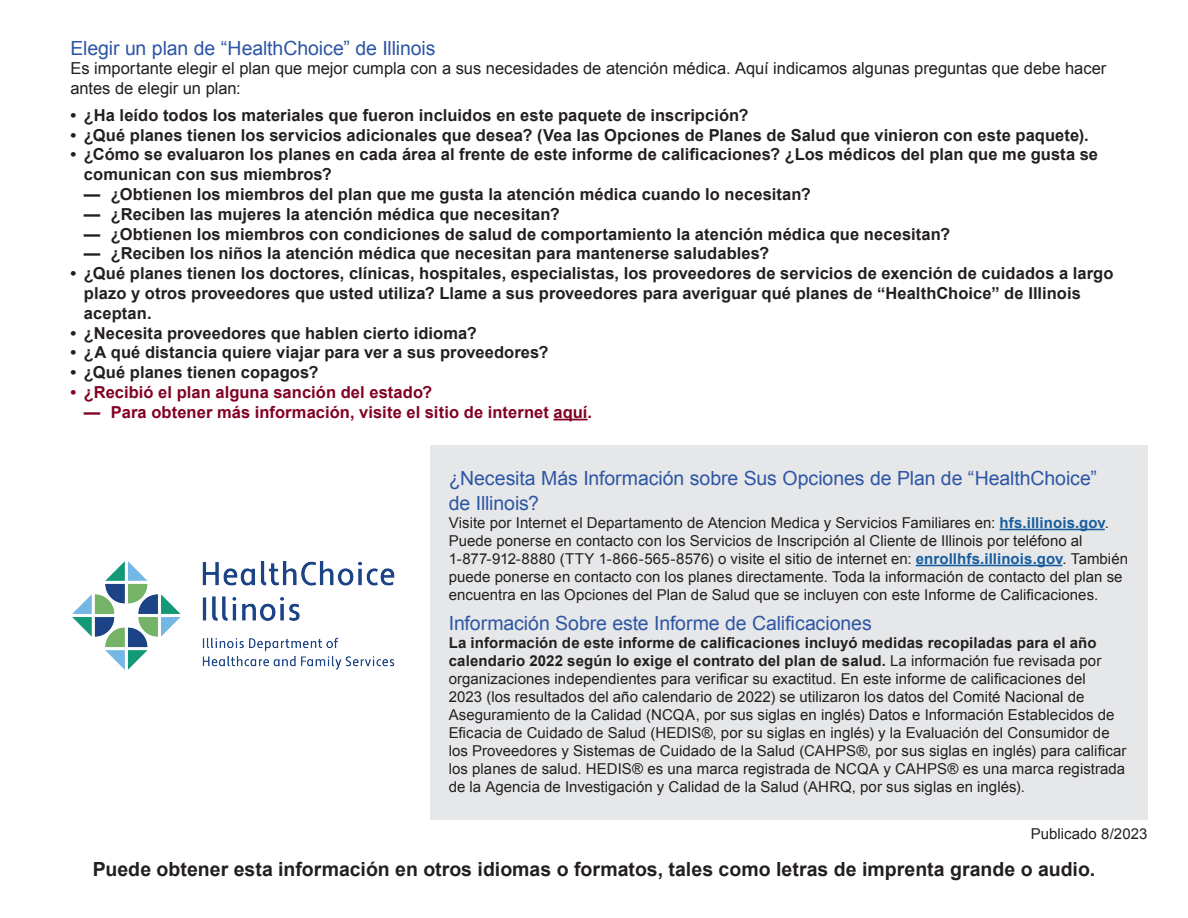
<style>
.page{position:relative;width:1188px;height:918px;background:#fff}
.page>*{position:absolute;margin:0;border:0;box-sizing:border-box;transform-origin:0 0}
.t1{font:19.5px/25.2px "Arial";letter-spacing:-.005em;color:#2d56a5}
.t2{font:700 19.5px "Arial";color:#231f20}
.t3{font:700 16.5px/19.8px "Arial";letter-spacing:.005em;color:#231f20}
.t4{font:16.5px/19.8px "Arial";color:#231f20}
.t5{font:700 16.5px "Arial";letter-spacing:.005em;color:#820123}
.t6{font:15px/18px "Arial";letter-spacing:.005em;color:#231f20}
.s1{font-weight:700;color:#175d9e}
.s2{font-weight:700}
</style>
<div class="page">
<hr style="left:554px;top:419px;width:34px;height:1px;background:#820123">
<div style="left:430px;top:446px;width:718px;height:374px;background:#e6e7e9"></div>
<hr style="left:1000px;top:529px;width:105px;height:1px;background:#175d9e">
<hr style="left:916px;top:565px;width:146px;height:1px;background:#175d9e">
<img style="left:72px;top:561px;width:323px;height:109px">
<h2 class="t1" style="left:70px;top:35px;width:367px">Elegir un plan de “HealthChoice” de Illinois</h2>
<p class="t4" style="left:70px;top:59px;width:1037px">Es importante elegir el plan que mejor cumpla con a sus necesidades de atención médica. Aquí indicamos algunas preguntas que debe hacer antes de elegir un plan:</p>
<p class="t3" style="left:70px;top:106px;width:680px">• ¿Ha leído todos los materiales que fueron incluidos en este paquete de inscripción?</p>
<p class="t3" style="left:70px;top:126px;width:1020px">• ¿Qué planes tienen los servicios adicionales que desea? (Vea las Opciones de Planes de Salud que vinieron con este paquete).</p>
<p class="t3" style="left:84px;top:145px;width:1016px;text-indent:-13px">• ¿Cómo se evaluaron los planes en cada área al frente de este informe de calificaciones? ¿Los médicos del plan que me gusta se comunican con sus miembros?</p>
<p class="t3" style="left:84px;top:185px;width:728px">— ¿Obtienen los miembros del plan que me gusta la atención médica cuando lo necesitan?</p>
<p class="t3" style="left:84px;top:205px;width:477px">— ¿Reciben las mujeres la atención médica que necesitan?</p>
<p class="t3" style="left:84px;top:225px;width:868px">— ¿Obtienen los miembros con condiciones de salud de comportamiento la atención médica que necesitan?</p>
<p class="t3" style="left:84px;top:244px;width:687px">— ¿Reciben los niños la atención médica que necesitan para mantenerse saludables?</p>
<p class="t3" style="left:84px;top:264px;width:1031px;text-indent:-13px">• ¿Qué planes tienen los doctores, clínicas, hospitales, especialistas, los proveedores de servicios de exención de cuidados a largo plazo y otros proveedores que usted utiliza? Llame a sus proveedores para averiguar qué planes de “HealthChoice” de Illinois aceptan.</p>
<p class="t3" style="left:70px;top:324px;width:408px">• ¿Necesita proveedores que hablen cierto idioma?</p>
<p class="t3" style="left:70px;top:343px;width:480px">• ¿A qué distancia quiere viajar para ver a sus proveedores?</p>
<p class="t3" style="left:70px;top:363px;width:249px">• ¿Qué planes tienen copagos?</p>
<p class="t5" style="left:70px;top:381px;width:363px">• ¿Recibió el plan alguna sanción del estado?</p>
<p class="t5" style="left:84px;top:401px;width:510px">— Para obtener más información, visite el sitio de internet aquí.</p>
<h2 class="t1" style="left:449px;top:465px;width:650px">¿Necesita Más Información sobre Sus Opciones de Plan de “HealthChoice” de Illinois?</h2>
<p class="t6" style="left:449px;top:514px;width:681px">Visite por Internet el Departamento de Atencion Medica y Servicios Familiares en: <span class="s1">hfs.illinois.gov</span>.<br>Puede ponerse en contacto con los Servicios de Inscripción al Cliente de Illinois por teléfono al 1-877-912-8880 (TTY 1-866-565-8576) o visite el sitio de internet en: <span class="s1">enrollhfs.illinois.gov</span>. También puede ponerse en contacto con los planes directamente. Toda la información de contacto del plan se encuentra en las Opciones del Plan de Salud que se incluyen con este Informe de Calificaciones.</p>
<h2 class="t1" style="left:449px;top:611px;width:425px">Información Sobre este Informe de Calificaciones</h2>
<p class="t6" style="left:449px;top:634px;width:679px"><span class="s2">La información de este informe de calificaciones incluyó medidas recopiladas para el año calendario 2022 según lo exige el contrato del plan de salud.</span> La información fue revisada por organizaciones independientes para verificar su exactitud. En este informe de calificaciones del<br>2023 (los resultados del año calendario de 2022) se utilizaron los datos del Comité Nacional de Aseguramiento de la Calidad (NCQA, por sus siglas en inglés) Datos e Información Establecidos de Eficacia de Cuidado de Salud (HEDIS®, por su siglas en inglés) y la Evaluación del Consumidor de los Proveedores y Sistemas de Cuidado de la Salud (CAHPS®, por sus siglas en inglés) para calificar los planes de salud. HEDIS® es una marca registrada de NCQA y CAHPS® es una marca registrada de la Agencia de Investigación y Calidad de la Salud (AHRQ, por sus siglas en inglés).</p>
<p class="t6" style="left:1031px;top:825px;width:118px">Publicado 8/2023</p>
<p class="t2" style="left:93px;top:856px;width:1004px">Puede obtener esta información en otros idiomas o formatos, tales como letras de imprenta grande o audio.</p>
</div>
